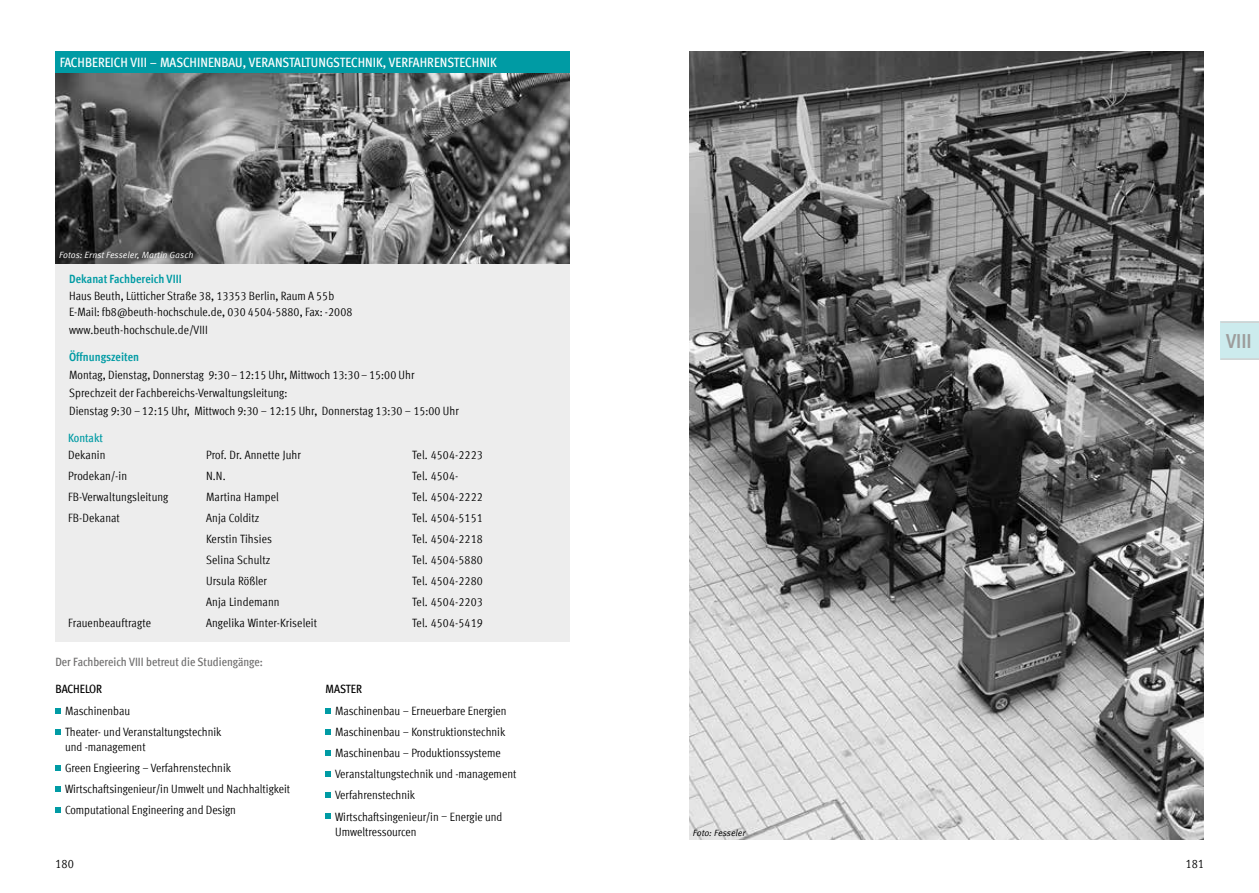
<style>
.page{position:relative;width:1259px;height:893px;background:#fff}
.page>*{position:absolute;margin:0;border:0;box-sizing:border-box;transform-origin:0 0}
.t1{font:700 condensed 20.25px "Meta Offc";color:#9d9d9c}
.t2{font:500 condensed 13.5px "Meta Offc";letter-spacing:.005em;color:#fff}
.t3{font:condensed 12.3px "Meta Offc";color:#000}
.t4{font:condensed 12px/21px "Meta Offc";color:#000}
.t5{font:500 condensed 12px "Meta Offc";color:#706f6f}
.t6{font:700 condensed 12px "Meta Offc";color:#009ba4}
.t7{font:500 condensed 12px "Meta Offc";letter-spacing:-.01em;color:#000}
.t8{font:500 condensed 12px "Meta Offc";letter-spacing:-.005em;color:#009ba4}
.t9{font:9px "Meta Offc Norm Ita";color:#fff}
.t10{font:9px "Meta Offc Norm Ita";letter-spacing:-.005em;color:#000}
</style>
<div class="page">
<img style="left:689px;top:51px;width:515px;height:788px">
<div style="left:55px;top:103px;width:515px;height:539px;background:#ededed"></div>
<img style="left:55px;top:73px;width:515px;height:191px">
<div style="left:55px;top:52px;width:515px;height:21px;background:#009ba4"></div>
<svg style="left:55px;top:708px;width:6px;height:6px"></svg>
<svg style="left:55px;top:729px;width:6px;height:6px"></svg>
<svg style="left:55px;top:765px;width:6px;height:6px"></svg>
<svg style="left:55px;top:786px;width:6px;height:6px"></svg>
<svg style="left:55px;top:807px;width:6px;height:6px"></svg>
<svg style="left:325px;top:708px;width:6px;height:5px"></svg>
<svg style="left:325px;top:729px;width:6px;height:5px"></svg>
<svg style="left:325px;top:750px;width:6px;height:5px"></svg>
<svg style="left:325px;top:771px;width:6px;height:5px"></svg>
<svg style="left:325px;top:792px;width:6px;height:5px"></svg>
<svg style="left:325px;top:813px;width:6px;height:5px"></svg>
<div style="left:1220px;top:321px;width:39px;height:39px;background:#ccebed"></div>
<hr style="left:1220px;top:321px;width:39px;height:2px;background:#d0d0d0">
<hr style="left:1220px;top:358px;width:39px;height:2px;background:#d0d0d0">
<p class="t2" style="left:60px;top:55px;width:439px">FACHBEREICH VIII – MASCHINENBAU, VERANSTALTUNGSTECHNIK, VERFAHRENSTECHNIK</p>
<p class="t9" style="left:59px;top:249px;width:136px">Fotos: Ernst Fesseler, Martin Gasch</p>
<p class="t6" style="left:69px;top:272px;width:114px">Dekanat Fachbereich VIII</p>
<p class="t4" style="left:69px;top:287px;width:285px;line-height:16.5px">Haus Beuth, Lütticher Straße 38, 13353 Berlin, Raum A 55b<br>E-Mail: fb8@beuth-hochschule.de, 030 4504-5880, Fax: -2008</p>
<p class="t4" style="left:69px;top:320px;width:140px">www.beuth-hochschule.de/VIII</p>
<p class="t6" style="left:69px;top:350px;width:71px">Öffnungszeiten</p>
<p class="t4" style="left:69px;top:366px;width:391px;line-height:18px">Montag, Dienstag, Donnerstag 9:30 – 12:15 Uhr, Mittwoch 13:30 – 15:00 Uhr<br>Sprechzeit der Fachbereichs-Verwaltungsleitung:<br>Dienstag 9:30 – 12:15 Uhr, Mittwoch 9:30 – 12:15 Uhr, Donnerstag 13:30 – 15:00 Uhr</p>
<p class="t8" style="left:68px;top:430px;width:36px">Kontakt</p>
<p class="t4" style="left:68px;top:445px;width:39px">Dekanin</p>
<p class="t4" style="left:206px;top:445px;width:96px">Prof. Dr. Annette Juhr</p>
<p class="t4" style="left:412px;top:445px;width:72px">Tel. 4504-2223</p>
<p class="t4" style="left:68px;top:466px;width:60px">Prodekan/-in</p>
<p class="t4" style="left:206px;top:466px;width:21px">N.N.</p>
<p class="t4" style="left:412px;top:466px;width:48px">Tel. 4504-</p>
<p class="t4" style="left:68px;top:487px;width:102px">FB-Verwaltungsleitung</p>
<p class="t4" style="left:206px;top:487px;width:74px">Martina Hampel</p>
<p class="t4" style="left:412px;top:487px;width:72px">Tel. 4504-2222</p>
<p class="t4" style="left:68px;top:508px;width:53px">FB-Dekanat</p>
<p class="t4" style="left:206px;top:508px;width:55px">Anja Colditz</p>
<p class="t4" style="left:412px;top:508px;width:72px">Tel. 4504-5151</p>
<p class="t4" style="left:206px;top:529px;width:67px">Kerstin Tihsies</p>
<p class="t4" style="left:412px;top:529px;width:72px">Tel. 4504-2218</p>
<p class="t4" style="left:206px;top:550px;width:66px">Selina Schultz</p>
<p class="t4" style="left:412px;top:550px;width:72px">Tel. 4504-5880</p>
<p class="t4" style="left:206px;top:571px;width:62px">Ursula Rößler</p>
<p class="t4" style="left:412px;top:571px;width:72px">Tel. 4504-2280</p>
<p class="t4" style="left:206px;top:592px;width:75px">Anja Lindemann</p>
<p class="t4" style="left:412px;top:592px;width:72px">Tel. 4504-2203</p>
<p class="t4" style="left:68px;top:613px;width:84px">Frauenbeauftragte</p>
<p class="t4" style="left:206px;top:613px;width:112px">Angelika Winter-Kriseleit</p>
<p class="t4" style="left:412px;top:613px;width:72px">Tel. 4504-5419</p>
<p class="t5" style="left:55px;top:655px;width:209px">Der Fachbereich VIII betreut die Studiengänge:</p>
<p class="t7" style="left:55px;top:682px;width:48px">BACHELOR</p>
<p class="t4" style="left:65px;top:700px;width:158px">Maschinenbau<br>Theater- und Veranstaltungstechnik</p>
<p class="t4" style="left:65px;top:736px;width:227px">und -management<br>Green Engieering – Verfahrenstechnik Wirtschaftsingenieur/in Umwelt und Nachhaltigkeit Computational Engineering and Design</p>
<p class="t7" style="left:325px;top:682px;width:38px">MASTER</p>
<p class="t4" style="left:335px;top:700px;width:183px">Maschinenbau – Erneuerbare Energien Maschinenbau – Konstruktionstechnik Maschinenbau – Produktionssysteme Veranstaltungstechnik und -management Verfahrenstechnik</p>
<p class="t4" style="left:335px;top:809px;width:169px;line-height:15.6px">Wirtschaftsingenieur/in – Energie und<br>Umweltressourcen</p>
<p class="t10" style="left:693px;top:827px;width:54px">Foto: Fesseler</p>
<p class="t3" style="left:55px;top:857px;width:20px">180</p>
<p class="t3" style="left:1185px;top:857px;width:20px">181</p>
<h1 class="t1" style="left:1226px;top:329px;width:27px">VIII</h1>
</div>
